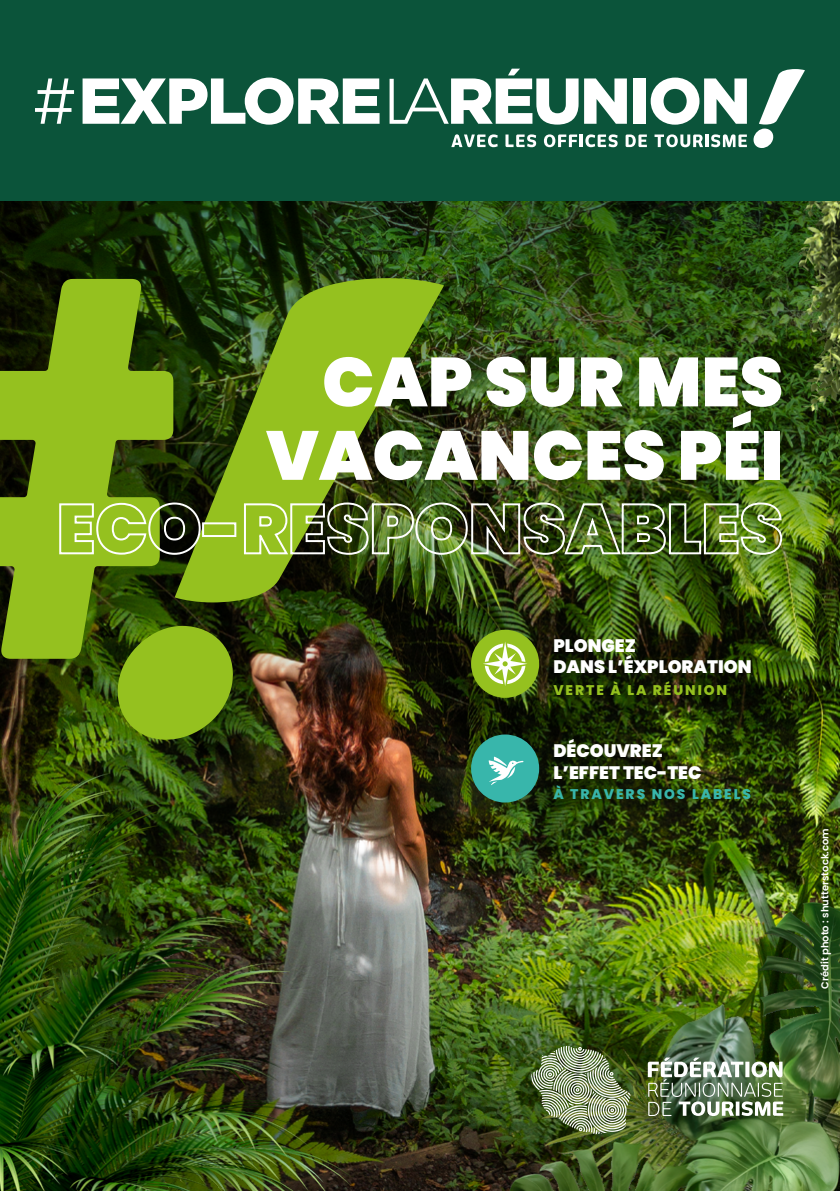
<style>
.page{position:relative;width:840px;height:1191px;background:#fff}
.page>*{position:absolute;margin:0;border:0;box-sizing:border-box;transform-origin:0 0}
.t1{font:900 69.2px/73.4px "Poppins";color:#fff;text-align:right}
.t2{font:900 18px/21.6px "Poppins";color:#fff}
.t3{font:800 14px "Poppins";letter-spacing:.14em;color:#38b6ab}
.t4{font:800 14px "Poppins";letter-spacing:.14em;color:#95c11f}
.t5{font:600 10px "Poppins";color:#fff}
</style>
<div class="page">
<img style="left:352px;top:764px;width:487px;height:81px">
<img style="left:0;top:200px;width:839px;height:564px">
<img style="left:352px;top:845px;width:487px;height:346px">
<img style="left:0;top:278px;width:444px;height:461px">
<img style="left:492px;top:902px;width:347px;height:289px">
<img style="left:530px;top:1045px;width:100px;height:89px">
<img style="left:647px;top:1057px;width:135px;height:59px">
<img style="left:797px;top:200px;width:42px;height:236px">
<div style="left:471px;top:630px;width:68px;height:68px;background:#95c11f;border-radius:50%"></div>
<svg style="left:483px;top:642px;width:44px;height:44px"></svg>
<div style="left:471px;top:734px;width:68px;height:68px;background:#38b6ab;border-radius:50%"></div>
<svg style="left:488px;top:756px;width:35px;height:29px"></svg>
<div style="left:0;top:0;width:839px;height:200px;background:#0b543a"></div>
<svg style="left:35px;top:78px;width:39px;height:46px"></svg>
<svg style="left:82px;top:78px;width:297px;height:47px"></svg>
<svg style="left:389px;top:69px;width:237px;height:56px"></svg>
<div style="left:633px;top:78px;width:12px;height:46px;background:#fff"></div>
<svg style="left:650px;top:78px;width:96px;height:47px"></svg>
<svg style="left:451px;top:134px;width:46px;height:13px"></svg>
<svg style="left:505px;top:134px;width:31px;height:13px"></svg>
<svg style="left:543px;top:134px;width:74px;height:13px"></svg>
<svg style="left:625px;top:134px;width:21px;height:13px"></svg>
<svg style="left:654px;top:134px;width:92px;height:13px"></svg>
<svg style="left:753px;top:69px;width:51px;height:79px"></svg>
<img style="left:0;top:732px;width:352px;height:459px">
<h1 class="t1" style="left:57px;top:346px;width:727px">CAP SUR MES<br>VACANCES PÉI<br>ECO-RESPONSABLES</h1>
<p class="t2" style="left:553px;top:634px;width:200px">PLONGEZ<br>DANS L’ÉXPLORATION</p>
<p class="t4" style="left:553px;top:682px;width:175px">VERTE À LA RÉUNION</p>
<p class="t2" style="left:553px;top:740px;width:149px">DÉCOUVREZ<br>L’EFFET TEC-TEC</p>
<p class="t3" style="left:553px;top:786px;width:199px">À TRAVERS NOS LABELS</p>
<p class="t5" style="left:818px;top:989px;width:162px;rotate:-90deg">Crédit photo : shutterstock.com</p>
</div>
